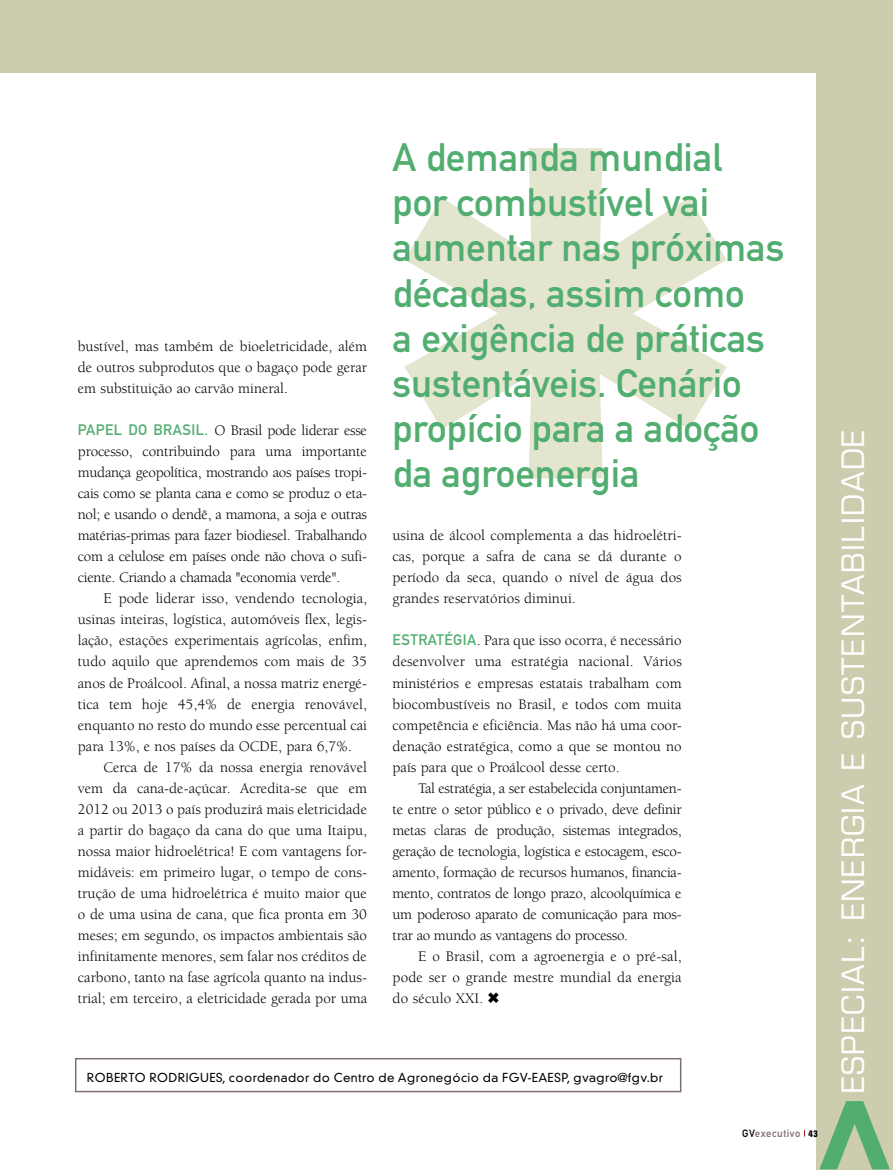
<style>
.page{position:relative;width:893px;height:1170px;background:#fff}
.page>*{position:absolute;margin:0;border:0;box-sizing:border-box;transform-origin:0 0}
.t1{font:135px "Eurostile Bold Extended Two";color:#51ad70}
.t2{font:39px/45px "DIN Mittelschrift";color:#51ad70}
.t3{font:30px "Eurostile";letter-spacing:.05em;color:#fff}
.t4{font:15px/21px "Berkeley";color:#000;text-align:justify}
.t5{font:15px "DIN Mittelschrift";color:#51ad70}
.t6{font:300 12px "DIN Neuzeit Grotesk";letter-spacing:.03em;color:#000}
.t7{font:10.5px "DIN Mittelschrift";letter-spacing:.05em;color:#7f6d77}
.s1{font-family:"DIN Mittelschrift";color:#51ad70}
.s2{color:#000}
.s3{font-family:"Eurostile";font-weight:700;font-stretch:condensed;font-size:9px;color:#000}
</style>
<div class="page">
<div style="left:0;top:0;width:893px;height:72px;background:#ceccaf"></div>
<div style="left:816px;top:54px;width:77px;height:1115px;background:#ceccaf"></div>
<svg style="left:405px;top:148px;width:322px;height:330px;fill:#e4e5ce"></svg>
<div style="left:75px;top:1057px;width:606px;height:35px;border:2px solid #7f6d77"></div>
<p class="t4" style="left:78px;top:336px;width:291px">bustível, mas também de bioeletricidade, além de outros subprodutos que o bagaço pode gerar em substituição ao carvão mineral.</p>
<p class="t4" style="left:78px;top:420px;width:291px"><span class="s1">PAPEL D O BRASI L.</span> O Brasil pode liderar esse processo, contribuindo para uma importante mudança geopolítica, mostrando aos países tropi&shy;cais como se planta cana e como se produz o eta&shy;nol; e usando o dendê, a mamona, a soja e outras matérias-primas para fazer biodiesel. Trabalhando com a celulose em países onde não chova o sufi&shy;ciente. Criando a chamada "economia verde".</p>
<p class="t4" style="left:103px;top:588px;width:265px">E pode liderar isso, vendendo tecnologia,</p>
<p class="t4" style="left:78px;top:609px;width:291px">usinas inteiras, logística, automóveis flex, legis-</p>
<p class="t4" style="left:78px;top:630px;width:291px">lação, estações experimentais agrícolas, enfim,</p>
<p class="t4" style="left:78px;top:651px;width:291px">tudo aquilo que aprendemos com mais de 35</p>
<p class="t4" style="left:78px;top:672px;width:291px">anos de Proálcool. Afinal, a nossa matriz energé-</p>
<p class="t4" style="left:78px;top:693px;width:291px">tica tem hoje 45,4% de energia renovável,</p>
<p class="t4" style="left:78px;top:714px;width:291px">enquanto no resto do mundo esse percentual cai</p>
<p class="t4" style="left:78px;top:735px;width:276px">para 13%, e nos países da OCDE, para 6,7%.</p>
<p class="t4" style="left:103px;top:756px;width:265px">Cerca de 17% da nossa energia renovável</p>
<p class="t4" style="left:78px;top:777px;width:291px">vem da cana-de-açúcar. Acredita-se que em</p>
<p class="t4" style="left:78px;top:798px;width:291px">2012 ou 2013 o país produzirá mais eletricidade</p>
<p class="t4" style="left:78px;top:819px;width:291px">a partir do bagaço da cana do que uma Itaipu,</p>
<p class="t4" style="left:78px;top:840px;width:291px">nossa maior hidroelétrica! E com vantagens for-</p>
<p class="t4" style="left:78px;top:861px;width:291px">midáveis: em primeiro lugar, o tempo de cons-</p>
<p class="t4" style="left:78px;top:882px;width:291px">trução de uma hidroelétrica é muito maior que</p>
<p class="t4" style="left:78px;top:903px;width:291px">o de uma usina de cana, que fica pronta em 30</p>
<p class="t4" style="left:78px;top:924px;width:291px">meses; em segundo, os impactos ambientais são</p>
<p class="t4" style="left:78px;top:945px;width:291px">infinitamente menores, sem falar nos créditos de</p>
<p class="t4" style="left:78px;top:966px;width:291px">carbono, tanto na fase agrícola quanto na indus-</p>
<p class="t4" style="left:78px;top:987px;width:291px">trial; em terceiro, a eletricidade gerada por uma</p>
<h2 class="t2" style="left:393px;top:135px;width:393px">A demanda mundial por combustível vai aumentar nas próximas décadas, assim como<br>a exigência de práticas sustentáveis. Cenário propício para a adoção da agroenergia</h2>
<p class="t4" style="left:393px;top:525px;width:291px">usina de álcool complementa a das hidroelétri&shy;cas, porque a safra de cana se dá durante o período da seca, quando o nível de água dos grandes reservatórios diminui.</p>
<p class="t5" style="left:393px;top:631px;width:10px">ESTR</p>
<p class="t4" style="left:393px;top:630px;width:291px;text-indent:35px"><span class="s1">ATÉGI A</span>. Para que isso ocorra, é necessário desenvolver uma estratégia nacional. Vários ministérios e empresas estatais trabalham com biocombustíveis no Brasil, e todos com muita competência e eficiência. Mas não há uma coor&shy;denação estratégica, como a que se montou no país para que o Proálcool desse certo.</p>
<p class="t4" style="left:393px;top:777px;width:291px;text-indent:26px">Tal estratégia, a ser estabelecida conjuntamen&shy;te entre o setor público e o privado, deve definir metas claras de produção, sistemas integrados, geração de tecnologia, logística e estocagem, esco&shy;amento, formação de recursos humanos, financia&shy;mento, contratos de longo prazo, alcoolquímica e um poderoso aparato de comunicação para mos&shy;trar ao mundo as vantagens do processo.</p>
<p class="t4" style="left:393px;top:945px;width:291px;text-indent:26px">E o Brasil, com a agroenergia e o pré-sal, pode ser o grande mestre mundial da energia do século XXI. ✖</p>
<p class="t6" style="left:87px;top:1070px;width:577px">ROBERTO RODRIGUES, coordenador do Centro de Agronegócio da FGV-EAESP, gvagro@fgv.br</p>
<h3 class="t3" style="left:835px;top:1093px;width:664px;rotate:-90deg">especial: energia e sustentabilidade</h3>
<h1 class="t1" style="left:745px;top:1175px;width:83px;rotate:-90deg">&gt;</h1>
<p class="t7" style="left:742px;top:1126px;width:77px"><span class="s2">gv</span>executivo <span class="s3">43</span></p>
</div>
